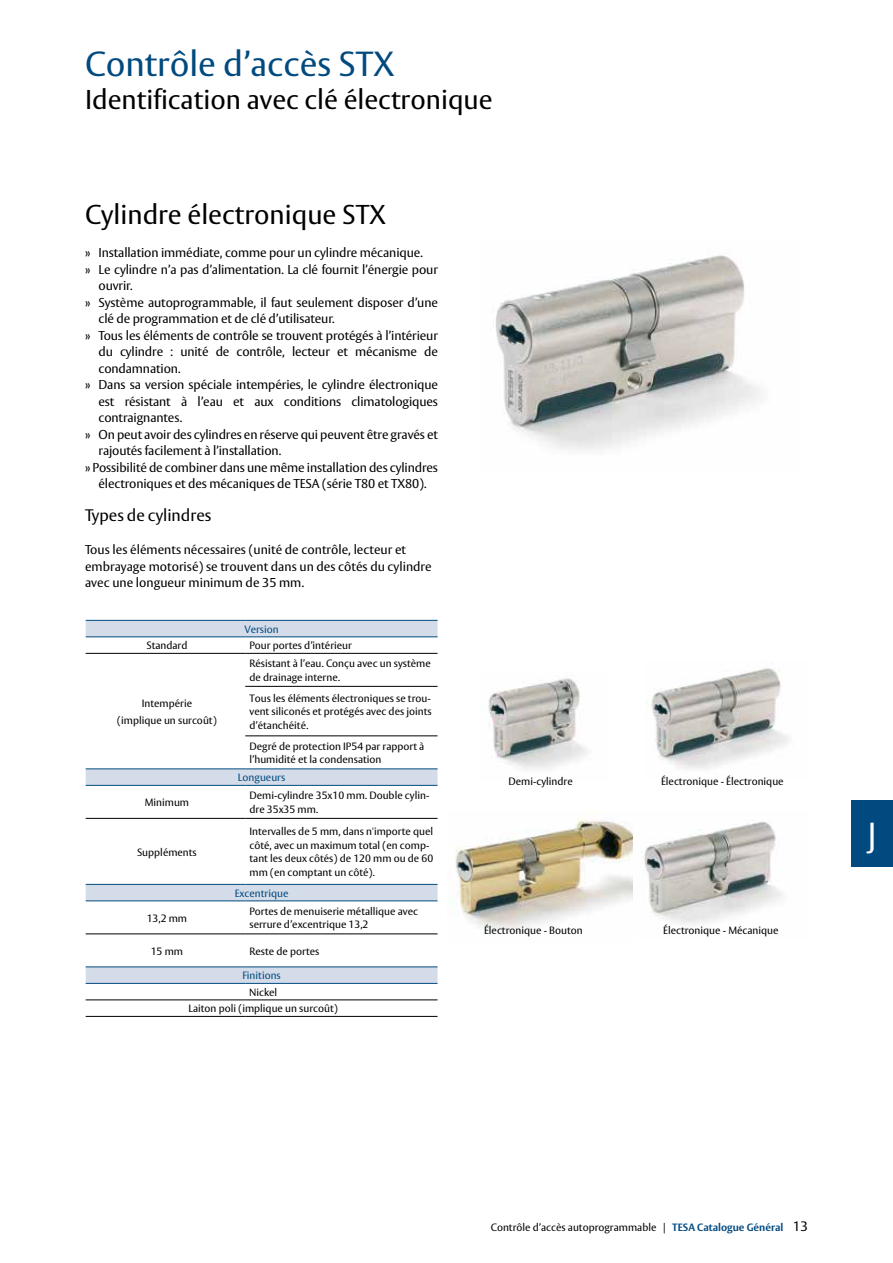
<style>
.page{position:relative;width:893px;height:1263px;background:#fff}
.page>*{position:absolute;margin:0;border:0;box-sizing:border-box;transform-origin:0 0}
.t1{font:34.5px "ASSA Vesta";color:#004a80}
.t2{font:33px "ASSA Vesta";color:#fff}
.t3{font:27px "ASSA Vesta";color:#000}
.t4{font:16.5px "ASSA Vesta";color:#000}
.t5{font:12.75px/16.5px "ASSA Vesta";letter-spacing:-.01em;color:#000}
.t6{font:10.5px/13.5px "ASSA Vesta";color:#000}
.t7{font:10.5px "ASSA Vesta";color:#004a80}
.s1{font-weight:700;color:#004a80}
.s2{font-size:13.5px}
</style>
<div class="page">
<div style="left:851px;top:801px;width:42px;height:66px;background:#004a80"></div>
<img style="left:495px;top:255px;width:265px;height:195px">
<img style="left:488px;top:678px;width:100px;height:91px">
<img style="left:645px;top:668px;width:144px;height:101px">
<img style="left:644px;top:822px;width:139px;height:103px">
<img style="left:455px;top:819px;width:177px;height:111px">
<div style="left:86px;top:621px;width:352px;height:15px;background:#d5dce9"></div>
<svg style="left:86px;top:637px;width:352px;height:379px"></svg>
<hr style="left:86px;top:620px;width:159px;height:1px;background:#004a80">
<hr style="left:245px;top:620px;width:193px;height:1px;background:#004a80">
<hr style="left:86px;top:636px;width:159px;height:1px;background:#004a80">
<hr style="left:245px;top:636px;width:193px;height:1px;background:#004a80">
<hr style="left:86px;top:653px;width:159px;height:1px;background:#000">
<hr style="left:245px;top:653px;width:193px;height:1px;background:#000">
<hr style="left:245px;top:686px;width:193px;height:1px;background:#000">
<hr style="left:245px;top:735px;width:193px;height:1px;background:#000">
<hr style="left:86px;top:818px;width:159px;height:1px;background:#000">
<hr style="left:245px;top:818px;width:193px;height:1px;background:#000">
<hr style="left:86px;top:933px;width:159px;height:1px;background:#000">
<hr style="left:245px;top:933px;width:193px;height:1px;background:#000">
<hr style="left:86px;top:966px;width:159px;height:1px;background:#004a80">
<hr style="left:245px;top:966px;width:193px;height:1px;background:#004a80">
<hr style="left:86px;top:983px;width:159px;height:1px;background:#004a80">
<hr style="left:245px;top:983px;width:193px;height:1px;background:#004a80">
<hr style="left:86px;top:999px;width:159px;height:1px;background:#000">
<hr style="left:245px;top:999px;width:193px;height:1px;background:#000">
<hr style="left:86px;top:1016px;width:159px;height:1px;background:#000">
<hr style="left:245px;top:1016px;width:193px;height:1px;background:#000">
<hr style="left:86px;top:768px;width:159px;height:1px;background:#004a80">
<hr style="left:245px;top:768px;width:193px;height:1px;background:#004a80">
<hr style="left:86px;top:785px;width:159px;height:1px;background:#004a80">
<hr style="left:245px;top:785px;width:193px;height:1px;background:#004a80">
<hr style="left:86px;top:884px;width:159px;height:1px;background:#004a80">
<hr style="left:245px;top:884px;width:193px;height:1px;background:#004a80">
<hr style="left:86px;top:900px;width:159px;height:1px;background:#004a80">
<hr style="left:245px;top:900px;width:193px;height:1px;background:#004a80">
<h1 class="t1" style="left:85px;top:43px;width:311px">Contrôle d’accès STX</h1>
<h3 class="t3" style="left:85px;top:83px;width:409px">Identification avec clé électronique</h3>
<h3 class="t3" style="left:85px;top:198px;width:302px">Cylindre électronique STX</h3>
<p class="t5" style="left:85px;top:245px;width:339px">» Installation immédiate, comme pour un cylindre mécanique.</p>
<p class="t5" style="left:85px;top:261px;width:354px">» Le cylindre n’a pas d’alimentation. La clé fournit l’énergie pour</p>
<p class="t5" style="left:99px;top:278px;width:35px">ouvrir.</p>
<p class="t5" style="left:85px;top:294px;width:354px">» Système autoprogrammable, il faut seulement disposer d’une</p>
<p class="t5" style="left:99px;top:311px;width:238px">clé de programmation et de clé d’utilisateur.</p>
<p class="t5" style="left:85px;top:327px;width:354px">» Tous les éléments de contrôle se trouvent protégés à l’intérieur</p>
<p class="t5" style="left:99px;top:344px;width:341px">du cylindre : unité de contrôle, lecteur et mécanisme de</p>
<p class="t5" style="left:99px;top:360px;width:84px">condamnation.</p>
<p class="t5" style="left:85px;top:377px;width:354px">» Dans sa version spéciale intempéries, le cylindre électronique</p>
<p class="t5" style="left:99px;top:393px;width:341px">est résistant à l’eau et aux conditions climatologiques</p>
<p class="t5" style="left:99px;top:410px;width:85px">contraignantes.</p>
<p class="t5" style="left:85px;top:426px;width:354px">» On peut avoir des cylindres en réserve qui peuvent être gravés et</p>
<p class="t5" style="left:99px;top:443px;width:184px">rajoutés facilement à l’installation.</p>
<p class="t5" style="left:85px;top:459px;width:354px">» Possibilité de combiner dans une même installation des cylindres</p>
<p class="t5" style="left:99px;top:476px;width:329px">électroniques et des mécaniques de TESA (série T80 et TX80).</p>
<p class="t4" style="left:85px;top:505px;width:128px">Types de cylindres</p>
<p class="t5" style="left:85px;top:542px;width:348px">Tous les éléments nécessaires (unité de contrôle, lecteur et embrayage motorisé) se trouvent dans un des côtés du cylindre avec une longueur minimum de 35 mm.</p>
<p class="t7" style="left:244px;top:623px;width:36px">Version</p>
<p class="t6" style="left:146px;top:639px;width:43px">Standard</p>
<p class="t6" style="left:249px;top:639px;width:104px">Pour portes d’intérieur</p>
<p class="t6" style="left:117px;top:696px;width:101px;line-height:16.5px;text-align:center">Intempérie<br>(implique un surcoût)</p>
<p class="t6" style="left:249px;top:657px;width:183px">Résistant à l’eau. Conçu avec un système de drainage interne.</p>
<p class="t6" style="left:249px;top:692px;width:184px;text-align:justify">Tous les éléments électroniques se trou&shy;vent siliconés et protégés avec des joints d’étanchéité.</p>
<p class="t6" style="left:249px;top:740px;width:176px">Degré de protection IP54 par rapport à l’humidité et la condensation</p>
<p class="t7" style="left:238px;top:771px;width:49px">Longueurs</p>
<p class="t6" style="left:145px;top:796px;width:46px">Minimum</p>
<p class="t6" style="left:249px;top:789px;width:181px">Demi-cylindre 35x10 mm. Double cylin&shy;dre 35x35 mm.</p>
<p class="t6" style="left:137px;top:846px;width:61px">Suppléments</p>
<p class="t6" style="left:249px;top:825px;width:185px">Intervalles de 5 mm, dans n'importe quel côté, avec un maximum total (en comp&shy;tant les deux côtés) de 120 mm ou de 60 mm (en comptant un côté).</p>
<p class="t7" style="left:235px;top:887px;width:55px">Excentrique</p>
<p class="t6" style="left:147px;top:912px;width:42px">13,2 mm</p>
<p class="t6" style="left:249px;top:905px;width:170px">Portes de menuiserie métallique avec serrure d’excentrique 13,2</p>
<p class="t6" style="left:151px;top:945px;width:34px">15 mm</p>
<p class="t6" style="left:249px;top:945px;width:71px">Reste de portes</p>
<p class="t7" style="left:242px;top:969px;width:40px">Finitions</p>
<p class="t6" style="left:188px;top:984px;width:151px;line-height:16.5px;text-align:center">Nickel<br>Laiton poli (implique un surcoût)</p>
<p class="t6" style="left:509px;top:775px;width:66px">Demi-cylindre</p>
<p class="t6" style="left:661px;top:775px;width:124px">Électronique - Électronique</p>
<p class="t6" style="left:484px;top:924px;width:100px">Électronique - Bouton</p>
<p class="t6" style="left:663px;top:924px;width:117px">Électronique - Mécanique</p>
<h2 class="t2" style="left:868px;top:814px;width:11px">J</h2>
<p class="t6" style="left:491px;top:1221px;width:319px">Contrôle d’accès autoprogrammable | <span class="s1">TESA Catalogue Général</span> <span class="s2">13</span></p>
</div>
